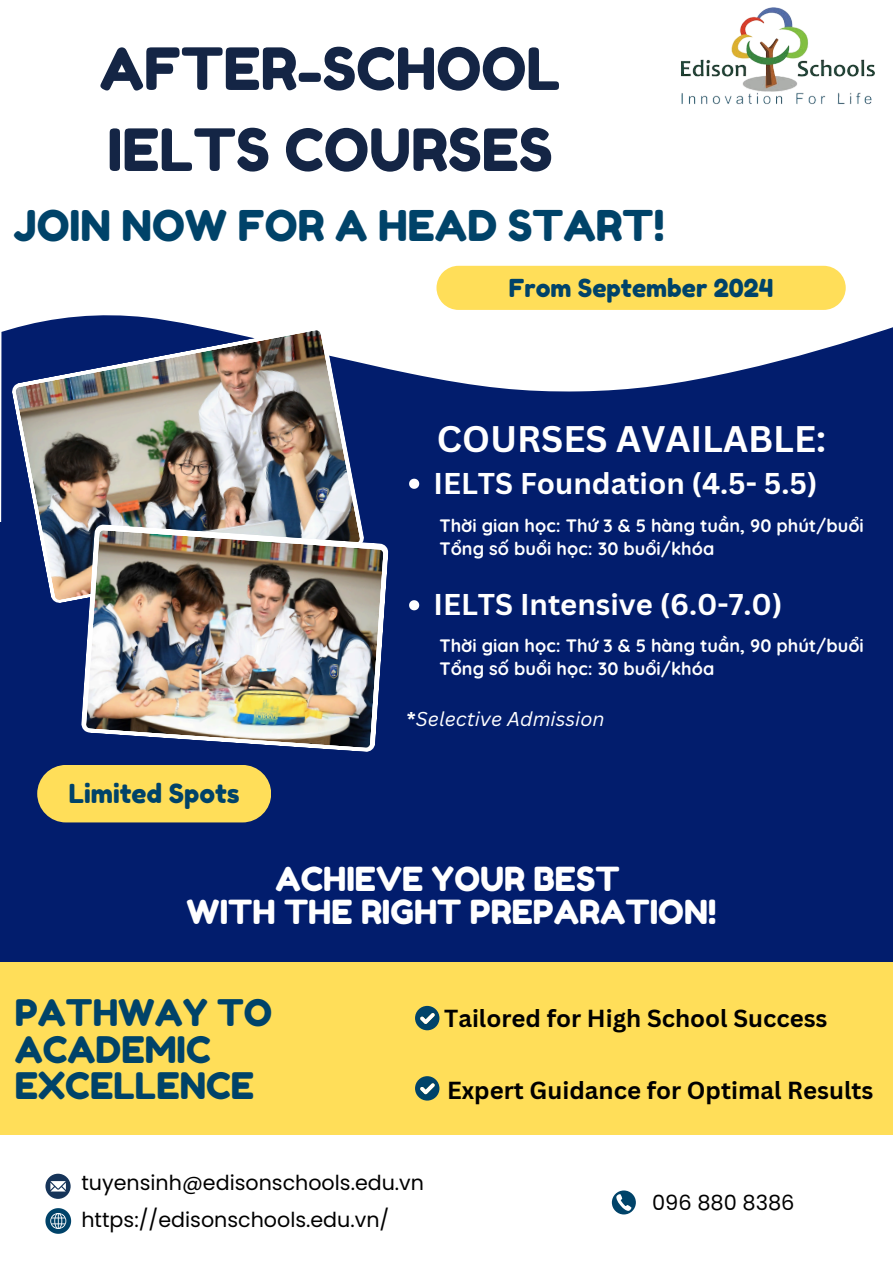
<style>
.page{position:relative;width:893px;height:1263px;background:#fff}
.page>*{position:absolute;margin:0;border:0;box-sizing:border-box;transform-origin:0 0}
.t1{font:58.05px/81px "Fredoka One";color:#142545}
.t2{font:42.38px "Fredoka One";color:#004369}
.t3{font:36.6px/36.6px "Fredoka One";color:#004369}
.t4{font:700 36px "Canva Sans";color:#fff}
.t5{font:33.15px/33.2px "Fredoka One";color:#fff;text-align:center}
.t6{font:700 29.25px "Canva Sans";color:#fff}
.t7{font:26.17px "Fredoka One";color:#004369}
.t8{font:24.75px "Fredoka One";color:#004369}
.t9{font:700 24px "Canva Sans";color:#000}
.t10{font:20.92px "Poppins";color:#000}
.t11{font:20.62px "Poppins";color:#000}
.t12{font:italic 19.5px "Canva Sans";color:#fff}
.t13{font:700 18px "Quicksand";color:#fff}
.s1{font-weight:700;font-style:normal}
</style>
<div class="page">
<div style="left:436px;top:266px;width:409px;height:44px;background:#ffde59"></div>
<svg style="left:1px;top:315px;width:892px;height:208px;fill:#021d6d"></svg>
<div style="left:0;top:523px;width:893px;height:439px;background:#021d6d"></div>
<div style="left:0;top:963px;width:893px;height:172px;background:#ffde59"></div>
<svg style="left:45px;top:1208px;width:26px;height:26px"></svg>
<svg style="left:612px;top:1190px;width:24px;height:24px"></svg>
<svg style="left:12px;top:326px;width:352px;height:277px;fill:#021d6d"></svg>
<img style="left:15px;top:330px;width:345px;height:270px">
<svg style="left:81px;top:524px;width:307px;height:228px"></svg>
<img style="left:86px;top:530px;width:297px;height:218px">
<svg style="left:415px;top:1006px;width:24px;height:24px"></svg>
<svg style="left:415px;top:1076px;width:24px;height:24px"></svg>
<div style="left:37px;top:765px;width:234px;height:57px;background:#ffde59;border-radius:29px"></div>
<svg style="left:45px;top:1174px;width:26px;height:25px"></svg>
<img style="left:681px;top:7px;width:194px;height:98px">
<svg style="left:409px;top:479px;width:10px;height:10px"></svg>
<svg style="left:409px;top:600px;width:10px;height:10px"></svg>
<p class="t1" style="left:100px;top:28px;width:462px">AFTER-SCHOOL<br>IELTS COURSES</p>
<p class="t2" style="left:13px;top:199px;width:653px">JOIN NOW FOR A HEAD START!</p>
<p class="t8" style="left:508px;top:273px;width:266px">From September 2024</p>
<p class="t4" style="left:437px;top:413px;width:390px">COURSES AVAILABLE:</p>
<p class="t6" style="left:433px;top:463px;width:385px">IELTS Foundation (4.5- 5.5)</p>
<h6 class="t13" style="left:439px;top:514px;width:426px">Thời gian học: Thứ 3 &amp; 5 hàng tuần, 90 phút/buổi</h6>
<p class="t13" style="left:439px;top:537px;width:276px">Tổng số buổi học: 30 buổi/khóa</p>
<p class="t6" style="left:433px;top:584px;width:350px">IELTS Intensive (6.0-7.0)</p>
<p class="t13" style="left:439px;top:634px;width:426px">Thời gian học: Thứ 3 &amp; 5 hàng tuần, 90 phút/buổi</p>
<h6 class="t13" style="left:439px;top:657px;width:276px">Tổng số buổi học: 30 buổi/khóa</h6>
<p class="t7" style="left:69px;top:777px;width:172px">Limited Spots</p>
<p class="t12" style="left:407px;top:705px;width:199px"><span class="s1">*</span>Selective Admission</p>
<p class="t5" style="left:187px;top:862px;width:531px">ACHIEVE YOUR BEST<br>WITH THE RIGHT PREPARATION!</p>
<p class="t3" style="left:15px;top:994px;width:259px">PATHWAY TO<br>ACADEMIC<br>EXCELLENCE</p>
<p class="t9" style="left:444px;top:1001px;width:385px">Tailored for High School Success</p>
<h4 class="t9" style="left:447px;top:1073px;width:428px">Expert Guidance for Optimal Results</h4>
<h4 class="t11" style="left:81px;top:1168px;width:344px">tuyensinh@edisonschools.edu.vn</h4>
<p class="t11" style="left:81px;top:1205px;width:309px">https://edisonschools.edu.vn/</p>
<h3 class="t10" style="left:652px;top:1188px;width:144px">096 880 8386</h3>
</div>
